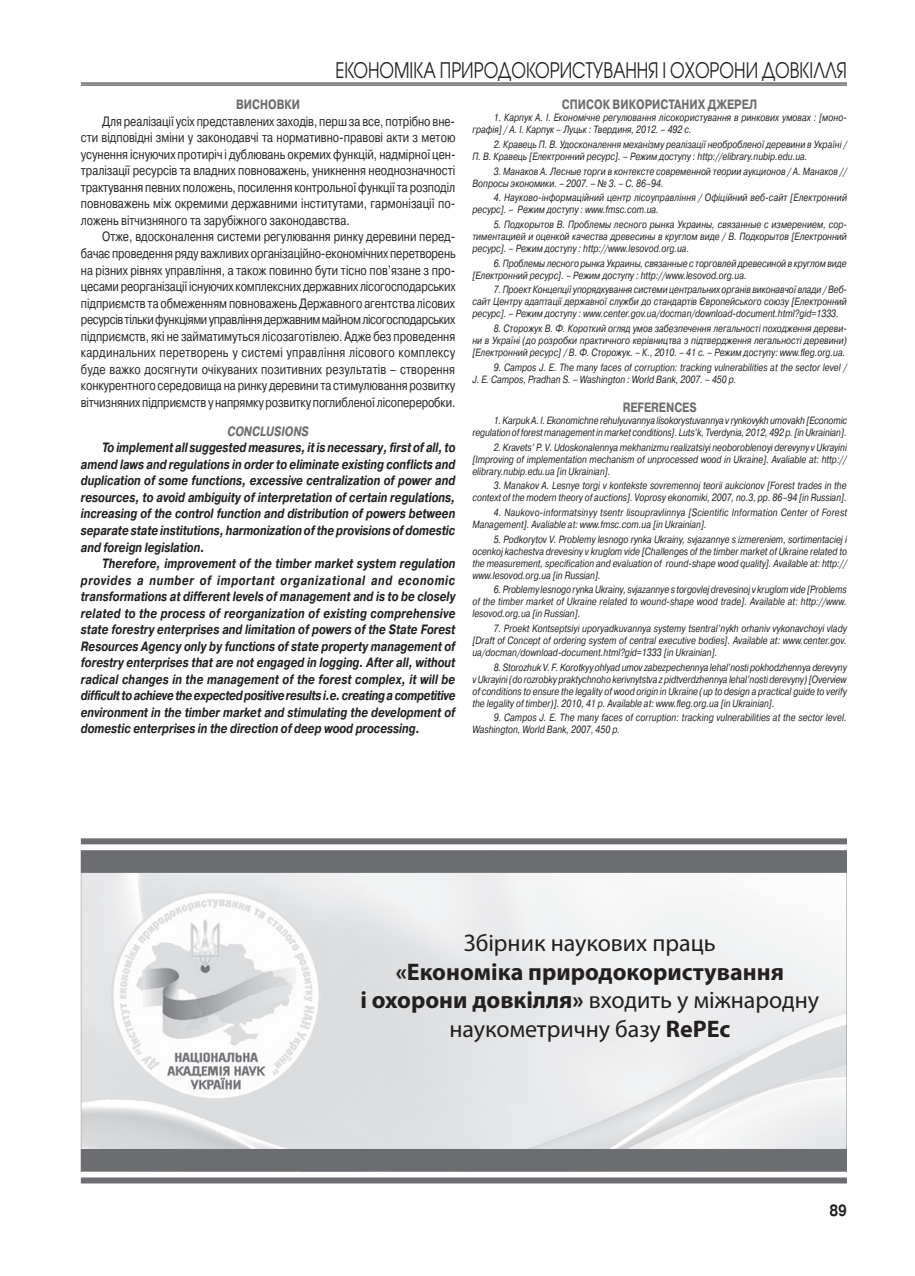
<style>
.page{position:relative;width:915px;height:1276px;background:#fff}
.page>*{position:absolute;margin:0;border:0;box-sizing:border-box;transform-origin:0 0}
.t1{font:700 24px/28.8px "Myriad Pro";color:#231f20;text-align:center}
.t2{font:24px "Myriad Pro";color:#231f20}
.t3{font:21.3px "Avant Garde Gothic C";color:#231f20;scale:.79 1}
.t4{font:700 16.2px "Pragmatica C";color:#231f20;scale:.83 1}
.t5{font:13.5px/16.5px "Pragmatica C";color:#231f20;text-align:justify;scale:.8 1}
.t6{font:italic 700 13.5px/16.5px "Pragmatica C";color:#231f20;text-align:justify;scale:.8 1}
.t7{font:700 13.5px "Pragmatica C";color:#6c6d70;scale:.8 1}
.t8{font:italic 700 13.5px "Pragmatica C";color:#6c6d70;scale:.8 1}
.t9{font:italic 10.5px/12px "Pragmatica C";color:#231f20;text-align:justify;scale:.8 1}
.t10{font:italic 10.5px/12px "Pragmatica C";letter-spacing:.02em;color:#231f20;scale:.8 1}
.s1{font-weight:400}
</style>
<div class="page">
<hr style="left:81px;top:83px;width:765px;height:1px;background:#231f20">
<hr style="left:81px;top:85px;width:765px;height:1px;background:#231f20">
<svg style="left:81px;top:873px;width:765px;height:276px;fill:#e9eaeb"></svg>
<img style="left:111px;top:890px;width:210px;height:211px">
<div style="left:81px;top:838px;width:765px;height:6px;background:#6c6d70"></div>
<div style="left:81px;top:850px;width:765px;height:23px;background:#6c6d70"></div>
<div style="left:81px;top:1177px;width:765px;height:6px;background:#6c6d70"></div>
<div style="left:81px;top:1149px;width:765px;height:22px;background:#6c6d70"></div>
<h2 class="t3" style="left:335px;top:58px;width:648px">Економіка природокористування і охорони довкілля</h2>
<p class="t7" style="left:236px;top:97px;width:82px">висновки</p>
<p class="t5" style="left:81px;top:113px;width:470px;text-indent:21px">Для реалізації усіх представлених заходів, перш за все, потрібно вне&shy;сти відповідні зміни у законодавчі та нормативно-правові акти з метою усунення існуючих протиріч і дублювань окремих функцій, надмірної цен&shy;тралізації ресурсів та владних повноважень, уникнення неоднозначності трактування певних положень, посилення контрольної функції та розподіл повноважень між окремими державними інститутами, гармонізації по&shy;ложень вітчизняного та зарубіжного законодавства.</p>
<p class="t5" style="left:81px;top:229px;width:470px;text-indent:21px">отже, вдосконалення системи регулювання ринку деревини перед&shy;бачає проведення ряду важливих організаційно-економічних перетворень на різних рівнях управління, а також повинно бути тісно пов’язане з про&shy;цесами реорганізації існуючих комплексних державних лісогосподарських підприємств та обмеженням повноважень Державного агентства лісових ресурсів тільки функціями управління державним майном лісогосподарських підприємств, які не займатимуться лісозаготівлею. адже без проведення кардинальних перетворень у системі управління лісового комплексу буде важко досягнути очікуваних позитивних результатів – створення конкурентного середовища на ринку деревини та стимулювання розвитку вітчизняних підприємств у напрямку розвитку поглибленої лісопереробки.</p>
<p class="t8" style="left:227px;top:424px;width:103px">CONCLUSIONS</p>
<p class="t6" style="left:81px;top:440px;width:469px;text-indent:21px">To implement all suggested measures, it is necessary, first of all, to amend laws and regulations in order to eliminate existing conflicts and duplication of some functions, excessive centralization of power and resources, to avoid ambiguity of interpretation of certain regulations, increasing of the control function and distribution of powers between separate state institutions, harmonization of the provisions of domestic and foreign legislation.</p>
<p class="t6" style="left:81px;top:555px;width:469px;text-indent:21px">Therefore, improvement of the timber market system regulation provides a number of important organizational and economic transformations at different levels of management and is to be closely related to the process of reorganization of existing comprehensive state forestry enterprises and limitation of powers of the State Forest Resources Agency only by functions of state property management of forestry enterprises that are not engaged in logging. After all, without radical changes in the management of the forest complex, it will be difficult to achieve the expected positive results i.e. creating a competitive environment in the timber market and stimulating the development of domestic enterprises in the direction of deep wood processing.</p>
<p class="t7" style="left:561px;top:97px;width:245px">список використаних дЖЕрЕл</p>
<p class="t9" style="left:472px;top:112px;width:469px;text-indent:21px">1. Карпук А. І. Економічне регулювання лісокористування в ринкових умовах : [моно&shy;графія] / А. І. Карпук – Луцьк : Твердиня, 2012. – 492 с.</p>
<p class="t9" style="left:472px;top:138px;width:469px;text-indent:21px">2. Кравець П. В. Удосконалення механізму реалізації необробленої деревини в Україні /<br>П. В. Кравець [Електронний ресурс]. – Режим доступу : http://elibrary.nubip.edu.ua.</p>
<p class="t9" style="left:472px;top:165px;width:469px;text-indent:21px">3. Манаков А. Лесные торги в контексте современной теории аукционов / А. Манаков //<br>Вопросы экономики. – 2007. – № 3. – С. 86–94.</p>
<p class="t9" style="left:472px;top:192px;width:469px;text-indent:21px">4. Науково-інформаційний центр лісоуправління / Офіційний веб-сайт [Електронний ресурс]. – Режим доступу : www.fmsc.com.ua.</p>
<p class="t9" style="left:472px;top:218px;width:469px;text-indent:21px">5. Подкорытов В. Проблемы лесного рынка Украины, связанные с измерением, сор&shy;тиментацией и оценкой качества древесины в круглом виде / В. Подкорытов [Електронний ресурс]. – Режим доступу : http://www.lesovod.org.ua.</p>
<p class="t9" style="left:472px;top:257px;width:469px;text-indent:21px">6. Проблемы лесного рынка Украины, связанные с торговлей древесиной в круглом виде [Електронний ресурс]. – Режим доступу : http://www.lesovod.org.ua.</p>
<p class="t9" style="left:472px;top:284px;width:470px;text-indent:21px">7. Проект Концепції упорядкування системи центральних органів виконавчої влади / Веб&shy;сайт Центру адаптації державної служби до стандартів Європейського союзу [Електронний ресурс]. – Режим доступу : www.center.gov.ua/docman/download-document.html?gid=1333.</p>
<p class="t9" style="left:472px;top:322px;width:469px;text-indent:21px">8. Сторожук В. Ф. Короткий огляд умов забезпечення легальності походження дереви&shy;ни в Україні (до розробки практичного керівництва з підтвердження легальності деревини) [Електронний ресурс] / В. Ф. Сторожук. – К., 2010. – 41 с. – Режим доступу: www.fleg.org.ua.</p>
<p class="t9" style="left:472px;top:361px;width:469px;text-indent:21px">9. Campos J. E. The many faces of corruption: tracking vulnerabilities at the sector level /<br>J. E. Campos, Pradhan S. – Washington : World Bank, 2007. – 450 p.</p>
<p class="t7" style="left:622px;top:400px;width:94px">REFERENCES</p>
<p class="t9" style="left:472px;top:414px;width:469px;text-align:right">1. Karpuk A. I. Ekonomichne rehulyuvannya lisokorystuvannya v rynkovykh umovakh [Economic regulation of forest management in market conditions]. Luts’k, Tverdynia, 2012, 492 p. [in Ukrainian].</p>
<p class="t9" style="left:472px;top:441px;width:469px;text-indent:21px">2. Kravets’ P. V. Udoskonalennya mekhanizmu realizatsiyi neoboroblenoyi derevyny v Ukrayini [Improving of implementation mechanism of unprocessed wood in Ukraine]. Avaliable at: http:// elibrary.nubip.edu.ua [in Ukrainian].</p>
<p class="t9" style="left:472px;top:480px;width:469px;text-align:right">3. Manakov A. Lesnye torgi v kontekste sovremennoj teorii aukcionov [Forest trades in the context of the modern theory of auctions]. Voprosy ekonomiki, 2007, no.3, pp. 86–94 [in Russian].</p>
<p class="t10" style="left:472px;top:506px;width:469px;text-indent:21px">4. Naukovo-informatsinyy tsentr lisoupravlinnya [Scientific Information Center of Forest<br>Management]. Avaliable at: www.fmsc.com.ua [in Ukrainian].</p>
<p class="t9" style="left:472px;top:533px;width:469px;text-indent:21px">5. Podkorytov V. Problemy lesnogo rynka Ukrainy, svjazannye s izmereniem, sortimentaciej i ocenkoj kachestva drevesiny v kruglom vide [Challenges of the timber market of Ukraine related to the measurement, specification and evaluation of round-shape wood quality]. Available at: http:// www.lesovod.org.ua [in Russian].</p>
<p class="t9" style="left:472px;top:583px;width:469px;text-indent:21px">6. Problemy lesnogo rynka Ukrainy, svjazannye s torgovlej drevesinoj v kruglom vide [Problems of the timber market of Ukraine related to wound-shape wood trade]. Available at: http://www. lesovod.org.ua [in Russian].</p>
<p class="t9" style="left:472px;top:622px;width:469px;text-indent:21px">7. Proekt Kontseptsiyi uporyadkuvannya systemy tsentral’nykh orhaniv vykonavchoyi vlady [Draft of Concept of ordering system of central executive bodies]. Available at: www.center.gov. ua/docman/download-document.html?gid=1333 [in Ukrainian].</p>
<p class="t9" style="left:472px;top:661px;width:469px;text-indent:21px">8. Storozhuk V. F. Korotkyy ohlyad umov zabezpechennya lehal’nosti pokhodzhennya derevyny v Ukrayini (do rozrobky praktychnoho kerivnytstva z pidtverdzhennya lehal’nosti derevyny) [Overview of conditions to ensure the legality of wood origin in Ukraine (up to design a practical guide to verify the legality of timber)]. 2010, 41 p. Available at: www.fleg.org.ua [in Ukrainian].</p>
<p class="t9" style="left:472px;top:711px;width:469px;text-indent:21px">9. Campos J. E. The many faces of corruption: tracking vulnerabilities at the sector level.<br>Washington, World Bank, 2007, 450 p.</p>
<h1 class="t2" style="left:463px;top:928px;width:253px">Збірник наукових праць</h1>
<h1 class="t1" style="left:360px;top:956px;width:460px">«Економіка природокористування<br>і охорони довкілля» <span class="s1">входить у міжнародну наукометричну базу</span> RePEc</h1>
<h3 class="t4" style="left:829px;top:1201px;width:23px">89</h3>
</div>
